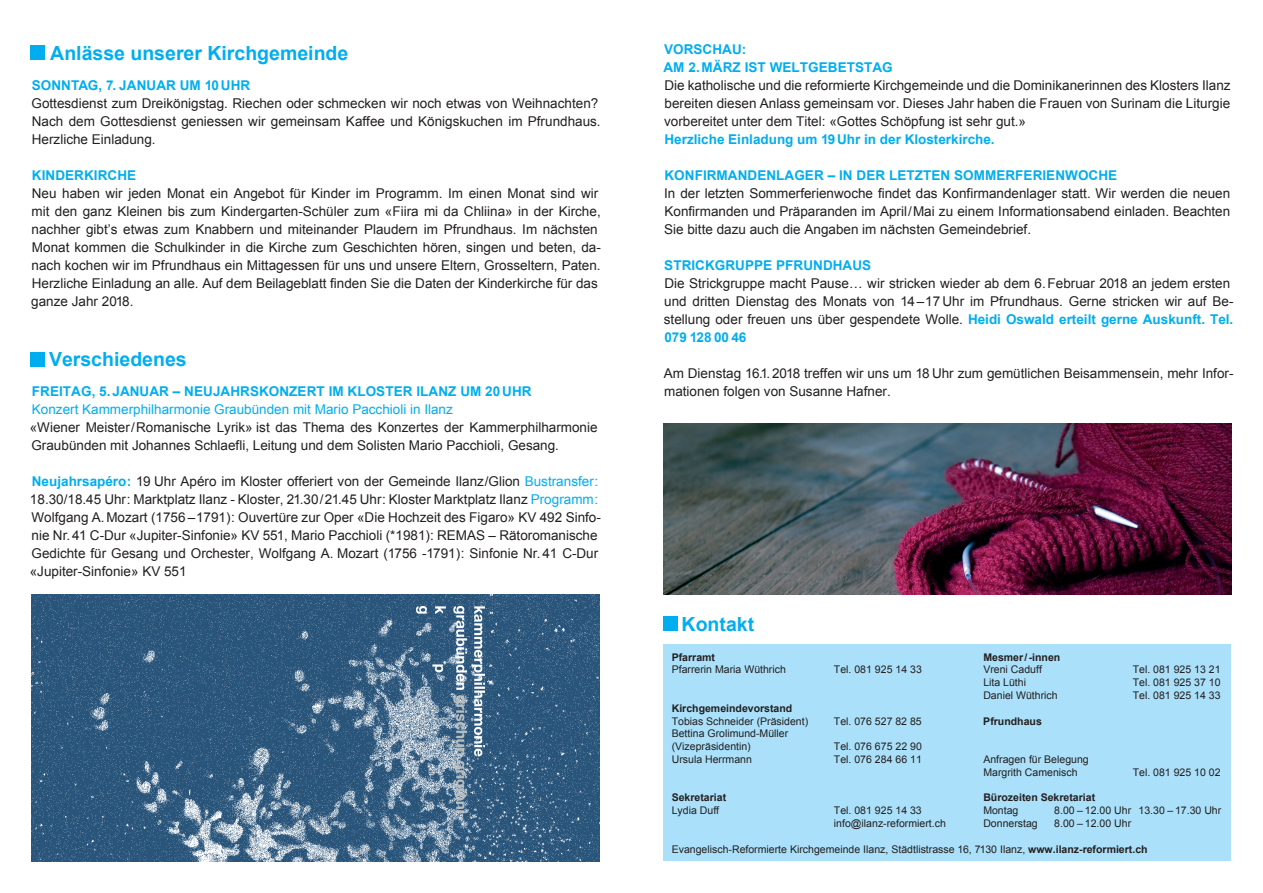
<style>
.page{position:relative;width:1263px;height:893px;background:#fff}
.page>*{position:absolute;margin:0;border:0;box-sizing:border-box;transform-origin:0 0}
.t1{font:700 19.5px "Arial";color:#00aeef}
.t2{font:13.5px/18px "Arial";color:#231f20}
.t3{font:700 13.5px/18px "Arial";letter-spacing:.005em;color:#00aeef}
.t4{font:13.5px "Arial";color:#00aeef}
.t5{font:10.5px/12.8px "Arial";color:#231f20}
.t6{font:700 10.5px "Arial";color:#231f20}
.s1{font-weight:700;color:#00aeef}
.s2{color:#00aeef}
.s3{font-weight:700}
</style>
<div class="page">
<div style="left:31px;top:46px;width:14px;height:14px;background:#00aeef"></div>
<div style="left:31px;top:352px;width:14px;height:14px;background:#00aeef"></div>
<div style="left:663px;top:617px;width:14px;height:14px;background:#00aeef"></div>
<div style="left:663px;top:644px;width:568px;height:217px;background:#aae0f9"></div>
<img style="left:32px;top:594px;width:568px;height:267px">
<img style="left:663px;top:423px;width:568px;height:171px">
<img style="left:417px;top:607px;width:68px;height:205px">
<h1 class="t1" style="left:50px;top:40px;width:300px">Anlässe unserer Kirchgemeinde</h1>
<p class="t3" style="left:32px;top:77px;width:220px">SONNTAG, 7. JANUAR UM 10UHR</p>
<p class="t2" style="left:31px;top:94px;width:571px">Gottesdienst zum Dreikönigstag. Riechen oder schmecken wir noch etwas von Weihnachten?<br>Nach dem Gottesdienst geniessen wir gemeinsam Kaffee und Königskuchen im Pfrundhaus.<br>Herzliche Einladung.</p>
<p class="t3" style="left:32px;top:167px;width:106px">KINDERKIRCHE</p>
<p class="t2" style="left:31px;top:184px;width:571px">Neu haben wir jeden Monat ein Angebot für Kinder im Programm. Im einen Monat sind wir mit den ganz Kleinen bis zum Kindergarten-Schüler zum «Fiira mi da Chliina» in der Kirche, nachher gibt’s etwas zum Knabbern und miteinander Plaudern im Pfrundhaus. Im nächsten Monat kommen die Schulkinder in die Kirche zum Geschichten hören, singen und beten, da&shy;nach kochen wir im Pfrundhaus ein Mittagessen für uns und unsere Eltern, Grosseltern, Paten.<br>Herzliche Einladung an alle. Auf dem Beilageblatt finden Sie die Daten der Kinderkirche für das ganze Jahr 2018.</p>
<h1 class="t1" style="left:49px;top:346px;width:139px">Verschiedenes</h1>
<p class="t3" style="left:32px;top:383px;width:501px">FREITAG, 5.JANUAR – NEUJAHRSKONZERT IM KLOSTER ILANZ UM 20UHR</p>
<p class="t4" style="left:32px;top:400px;width:422px">Konzert Kammerphilharmonie Graubünden mit Mario Pacchioli in Ilanz</p>
<p class="t2" style="left:30px;top:418px;width:569px">«Wiener Meister/Romanische Lyrik» ist das Thema des Konzertes der Kammerphilharmonie<br>Graubünden mit Johannes Schlaefli, Leitung und dem Solisten Mario Pacchioli, Gesang.</p>
<p class="t2" style="left:30px;top:472px;width:573px"><span class="s1">Neujahrsapéro:</span> 19 Uhr Apéro im Kloster offeriert von der Gemeinde Ilanz/Glion <span class="s2">Bustransfer:<br></span>18.30/18.45 Uhr: Marktplatz Ilanz - Kloster, 21.30/21.45 Uhr: Kloster Marktplatz Ilanz <span class="s2">Programm:<br></span>Wolfgang A.Mozart (1756 –1791): Ouvertüre zur Oper «Die Hochzeit des Figaro» KV 492 Sinfo&shy;nie Nr. 41 C-Dur «Jupiter-Sinfonie» KV 551, Mario Pacchioli (*1981): REMAS – Rätoromanische Gedichte für Gesang und Orchester, Wolfgang A. Mozart (1756 -1791): Sinfonie Nr.41 C-Dur «Jupiter-Sinfonie» KV 551</p>
<p class="t3" style="left:663px;top:41px;width:231px">VORSCHAU:<br>AM 2.MÄRZ IST WELTGEBETSTAG</p>
<p class="t2" style="left:664px;top:76px;width:568px;text-align:justify">Die katholische und die reformierte Kirchgemeinde und die Dominikanerinnen des Klosters Ilanz bereiten diesen Anlass gemeinsam vor. Dieses Jahr haben die Frauen von Surinam die Liturgie vorbereitet unter dem Titel: «Gottes Schöpfung ist sehr gut.»</p>
<p class="t3" style="left:664px;top:131px;width:332px">Herzliche Einladung um 19Uhr in der Klosterkirche.</p>
<p class="t3" style="left:664px;top:167px;width:454px">KONFIRMANDENLAGER – IN DER LETZTEN SOMMERFERIENWOCHE</p>
<p class="t2" style="left:664px;top:184px;width:568px;text-align:justify">In der letzten Sommerferienwoche findet das Konfirmandenlager statt. Wir werden die neuen Konfirmanden und Präparanden im April/Mai zu einem Informationsabend einladen. Beachten Sie bitte dazu auch die Angaben im nächsten Gemeindebrief.</p>
<p class="t3" style="left:664px;top:257px;width:208px">STRICKGRUPPE PFRUNDHAUS</p>
<p class="t2" style="left:664px;top:274px;width:571px">Die Strickgruppe macht Pause… wir stricken wieder ab dem 6.Februar 2018 an jedem ersten und dritten Dienstag des Monats von 14 –17 Uhr im Pfrundhaus. Gerne stricken wir auf Be&shy;stellung oder freuen uns über gespendete Wolle. <span class="s1">Heidi Oswald erteilt gerne Auskunft. Tel.<br>079 128 00 46</span></p>
<p class="t2" style="left:664px;top:364px;width:571px">Am Dienstag 16.1. 2018 treffen wir uns um 18 Uhr zum gemütlichen Beisammensein, mehr Infor&shy;mationen folgen von Susanne Hafner.</p>
<h1 class="t1" style="left:682px;top:611px;width:74px">Kontakt</h1>
<p class="t6" style="left:672px;top:650px;width:45px">Pfarramt</p>
<p class="t6" style="left:983px;top:650px;width:79px">Mesmer/-innen</p>
<p class="t5" style="left:672px;top:663px;width:116px">Pfarrerin Maria Wüthrich</p>
<p class="t5" style="left:834px;top:663px;width:89px">Tel. 081 925 14 33</p>
<p class="t5" style="left:983px;top:663px;width:60px">Vreni Caduff</p>
<p class="t5" style="left:1133px;top:663px;width:89px">Tel. 081 925 13 21</p>
<p class="t5" style="left:983px;top:676px;width:44px">Lita Lüthi</p>
<p class="t5" style="left:1133px;top:676px;width:89px">Tel. 081 925 37 10</p>
<p class="t5" style="left:983px;top:689px;width:76px">Daniel Wüthrich</p>
<p class="t5" style="left:1133px;top:689px;width:89px">Tel. 081 925 14 33</p>
<p class="t6" style="left:672px;top:701px;width:122px">Kirchgemeindevorstand</p>
<p class="t5" style="left:672px;top:715px;width:138px">Tobias Schneider (Präsident)</p>
<p class="t5" style="left:834px;top:715px;width:89px">Tel. 076 527 82 85</p>
<p class="t6" style="left:983px;top:714px;width:60px">Pfrundhaus</p>
<p class="t5" style="left:672px;top:727px;width:118px">Bettina Grolimund-Müller (Vizepräsidentin)</p>
<p class="t5" style="left:834px;top:740px;width:89px">Tel. 076 675 22 90</p>
<p class="t5" style="left:672px;top:753px;width:82px">Ursula Herrmann</p>
<p class="t5" style="left:834px;top:753px;width:89px">Tel. 076 284 66 11</p>
<p class="t5" style="left:983px;top:753px;width:107px">Anfragen für Belegung<br>Margrith Camenisch</p>
<p class="t5" style="left:1133px;top:766px;width:89px">Tel. 081 925 10 02</p>
<p class="t6" style="left:672px;top:791px;width:56px">Sekretariat</p>
<p class="t6" style="left:983px;top:791px;width:113px">Bürozeiten Sekretariat</p>
<p class="t5" style="left:672px;top:804px;width:49px">Lydia Duff</p>
<p class="t5" style="left:834px;top:804px;width:89px">Tel. 081 925 14 33</p>
<p class="t5" style="left:983px;top:804px;width:37px">Montag</p>
<p class="t5" style="left:1054px;top:804px;width:169px">8.00 – 12.00 Uhr 13.30 – 17.30 Uhr</p>
<p class="t5" style="left:834px;top:817px;width:114px">info@ilanz-reformiert.ch</p>
<p class="t5" style="left:983px;top:817px;width:56px">Donnerstag</p>
<p class="t5" style="left:1054px;top:817px;width:78px">8.00 – 12.00 Uhr</p>
<p class="t5" style="left:672px;top:843px;width:477px">Evangelisch-Reformierte Kirchgemeinde Ilanz, Städtlistrasse 16, 7130 Ilanz, <span class="s3">www.ilanz-reformiert.ch</span></p>
</div>
